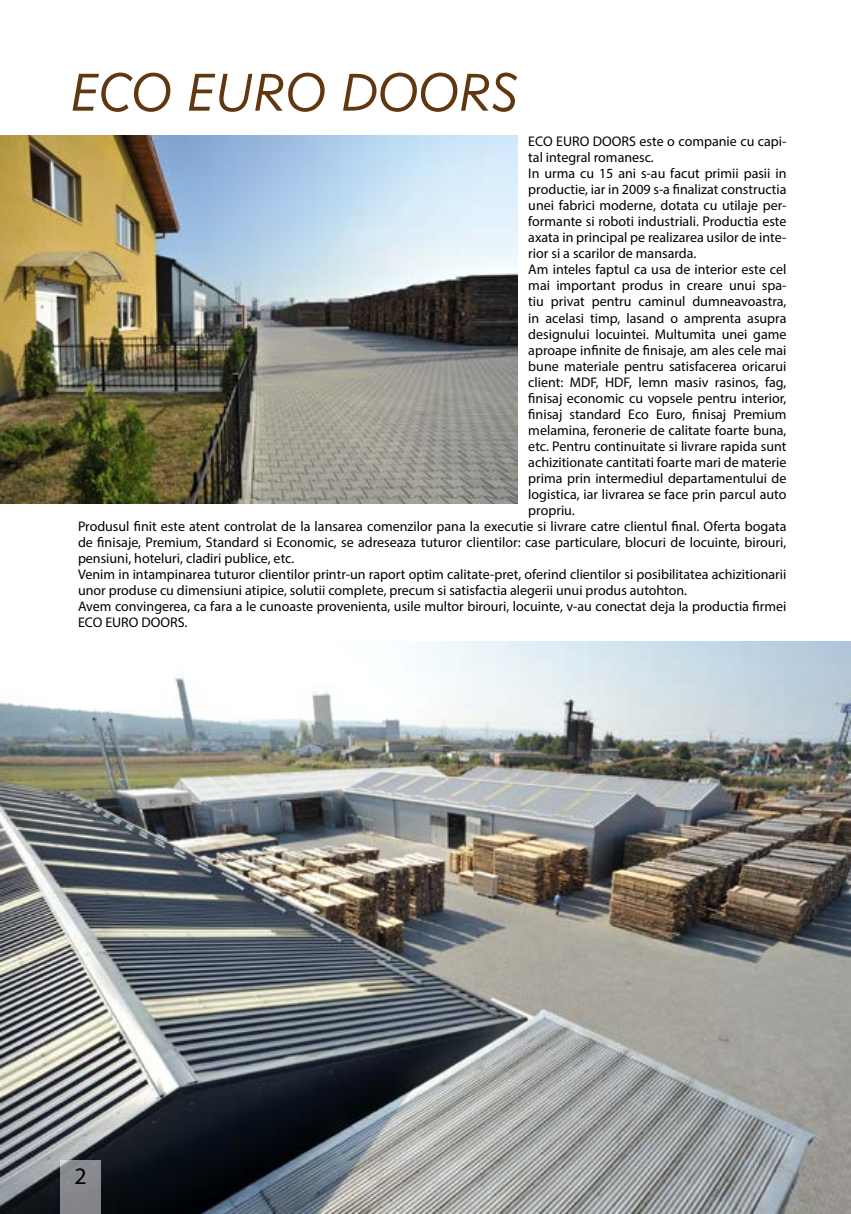
<style>
.page{position:relative;width:851px;height:1214px;background:#fff}
.page>*{position:absolute;margin:0;border:0;box-sizing:border-box;transform-origin:0 0}
.t1{font:52px "Geometric 415 BT Lite Italic A";color:#613710}
.t2{font:23.6px "Myriad Pro";color:#000}
.t3{font:14px "Myriad Pro";color:#000}
</style>
<div class="page">
<img style="left:0;top:641px;width:850px;height:572px">
<img style="left:0;top:136px;width:517px;height:367px">
<div style="left:61px;top:1159px;width:40px;height:54px;background:#86888c"></div>
<h1 class="t1" style="left:71px;top:61px;width:449px">ECO EURO DOORS</h1>
<p class="t3" style="left:528px;top:133px;width:260px">ECO EURO DOORS este o companie cu capi-</p>
<p class="t3" style="left:528px;top:149px;width:127px">tal integral romanesc.</p>
<p class="t3" style="left:528px;top:165px;width:259px">In urma cu 15 ani s-au facut primii pasii in</p>
<p class="t3" style="left:528px;top:181px;width:260px">productie, iar in 2009 s-a finalizat constructia</p>
<p class="t3" style="left:528px;top:197px;width:260px">unei fabrici moderne, dotata cu utilaje per-</p>
<p class="t3" style="left:528px;top:213px;width:260px">formante si roboti industriali. Productia este</p>
<p class="t3" style="left:528px;top:229px;width:260px">axata in principal pe realizarea usilor de inte-</p>
<p class="t3" style="left:528px;top:245px;width:169px">rior si a scarilor de mansarda.</p>
<p class="t3" style="left:528px;top:261px;width:259px">Am inteles faptul ca usa de interior este cel</p>
<p class="t3" style="left:528px;top:277px;width:259px">mai important produs in creare unui spa-</p>
<p class="t3" style="left:528px;top:293px;width:260px">tiu privat pentru caminul dumneavoastra,</p>
<p class="t3" style="left:528px;top:309px;width:260px">in acelasi timp, lasand o amprenta asupra</p>
<p class="t3" style="left:528px;top:325px;width:260px">designului locuintei. Multumita unei game</p>
<p class="t3" style="left:528px;top:341px;width:260px">aproape infinite de finisaje, am ales cele mai</p>
<p class="t3" style="left:528px;top:357px;width:259px">bune materiale pentru satisfacerea oricarui</p>
<p class="t3" style="left:528px;top:373px;width:259px">client: MDF, HDF, lemn masiv rasinos, fag,</p>
<p class="t3" style="left:528px;top:389px;width:259px">finisaj economic cu vopsele pentru interior,</p>
<p class="t3" style="left:528px;top:405px;width:259px">finisaj standard Eco Euro, finisaj Premium</p>
<p class="t3" style="left:528px;top:421px;width:260px">melamina, feronerie de calitate foarte buna,</p>
<p class="t3" style="left:528px;top:437px;width:259px">etc. Pentru continuitate si livrare rapida sunt</p>
<p class="t3" style="left:528px;top:453px;width:260px">achizitionate cantitati foarte mari de materie</p>
<p class="t3" style="left:528px;top:469px;width:260px">prima prin intermediul departamentului de</p>
<p class="t3" style="left:528px;top:485px;width:260px">logistica, iar livrarea se face prin parcul auto</p>
<p class="t3" style="left:528px;top:501px;width:48px">propriu.</p>
<p class="t3" style="left:78px;top:517px;width:710px">Produsul finit este atent controlat de la lansarea comenzilor pana la executie si livrare catre clientul final. Oferta bogata</p>
<p class="t3" style="left:78px;top:533px;width:709px">de finisaje, Premium, Standard si Economic, se adreseaza tuturor clientilor: case particulare, blocuri de locuinte, birouri,</p>
<p class="t3" style="left:78px;top:549px;width:218px">pensiuni, hoteluri, cladiri publice, etc.</p>
<p class="t3" style="left:78px;top:565px;width:710px">Venim in intampinarea tuturor clientilor printr-un raport optim calitate-pret, oferind clientilor si posibilitatea achizitionarii</p>
<p class="t3" style="left:78px;top:581px;width:610px">unor produse cu dimensiuni atipice, solutii complete, precum si satisfactia alegerii unui produs autohton.</p>
<p class="t3" style="left:78px;top:597px;width:709px">Avem convingerea, ca fara a le cunoaste provenienta, usile multor birouri, locuinte, v-au conectat deja la productia firmei</p>
<p class="t3" style="left:78px;top:613px;width:111px">ECO EURO DOORS.</p>
<h2 class="t2" style="left:75px;top:1161px;width:14px">2</h2>
</div>
